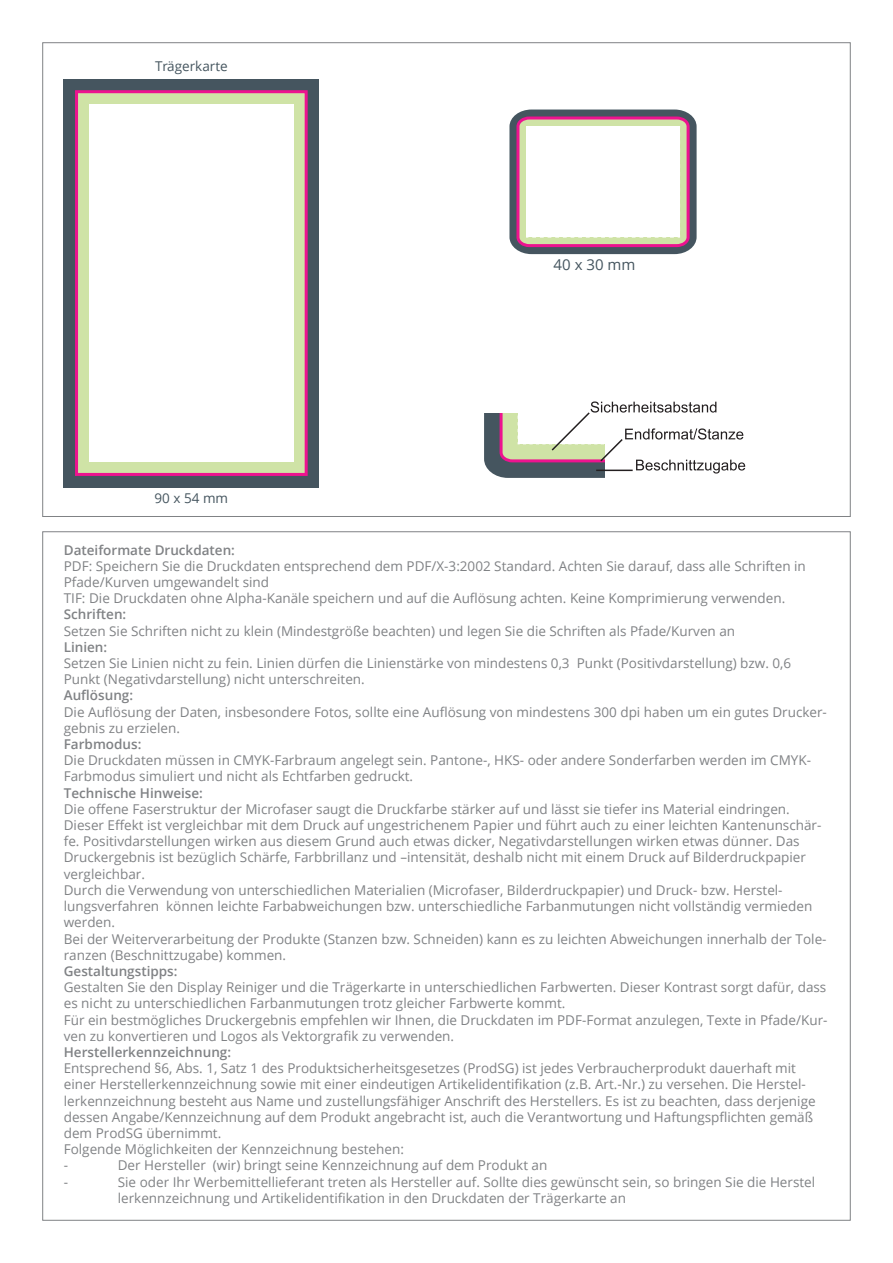
<style>
.page{position:relative;width:893px;height:1263px;background:#fff}
.page>*{position:absolute;margin:0;border:0;box-sizing:border-box;transform-origin:0 0}
.t1{font:15px "Open Sans";color:#45555f}
.t2{font:13.5px/16.2px "Open Sans";color:#808285}
.t3{font:600 13.5px "Open Sans";color:#808285}
.t4{font:13.5px "Open Sans";color:#45555f}
</style>
<div class="page">
<svg style="left:484px;top:401px;width:261px;height:77px"></svg>
<div style="left:64px;top:79px;width:255px;height:408px;background:#45555f"></div>
<div style="left:75px;top:90px;width:233px;height:386px;background:#cfe3a6;border:3px solid #ed138f"></div>
<div style="left:89px;top:104px;width:204px;height:358px;background:#fff"></div>
<svg style="left:509px;top:110px;width:188px;height:144px"></svg>
<p class="t4" style="left:155px;top:57px;width:74px">Trägerkarte</p>
<p class="t4" style="left:155px;top:489px;width:75px">90 x 54 mm</p>
<p class="t1" style="left:554px;top:255px;width:83px">40 x 30 mm</p>
<p class="t3" style="left:64px;top:540px;width:173px">Dateiformate Druckdaten:</p>
<p class="t2" style="left:64px;top:557px;width:743px">PDF: Speichern Sie die Druckdaten entsprechend dem PDF/X-3:2002 Standard. Achten Sie darauf, dass alle Schriften in<br>Pfade/Kurven umgewandelt sind<br>TIF: Die Druckdaten ohne Alpha-Kanäle speichern und auf die Auflösung achten. Keine Komprimierung verwenden.</p>
<p class="t3" style="left:64px;top:605px;width:64px">Schriften:</p>
<p class="t2" style="left:64px;top:622px;width:673px">Setzen Sie Schriften nicht zu klein (Mindestgröße beachten) und legen Sie die Schriften als Pfade/Kurven an</p>
<p class="t3" style="left:64px;top:638px;width:45px">Linien:</p>
<p class="t2" style="left:64px;top:655px;width:729px">Setzen Sie Linien nicht zu fein. Linien dürfen die Linienstärke von mindestens 0,3 Punkt (Positivdarstellung) bzw. 0,6<br>Punkt (Negativdarstellung) nicht unterschreiten.</p>
<p class="t3" style="left:64px;top:686px;width:71px">Auflösung:</p>
<p class="t2" style="left:64px;top:703px;width:765px">Die Auflösung der Daten, insbesondere Fotos, sollte eine Auflösung von mindestens 300 dpi haben um ein gutes Drucker&shy;gebnis zu erzielen.</p>
<p class="t3" style="left:64px;top:735px;width:79px">Farbmodus:</p>
<p class="t2" style="left:64px;top:752px;width:749px">Die Druckdaten müssen in CMYK-Farbraum angelegt sein. Pantone-, HKS- oder andere Sonderfarben werden im CMYK-<br>Farbmodus simuliert und nicht als Echtfarben gedruckt.</p>
<p class="t3" style="left:64px;top:783px;width:141px">Technische Hinweise:</p>
<p class="t2" style="left:64px;top:800px;width:764px">Die offene Faserstruktur der Microfaser saugt die Druckfarbe stärker auf und lässt sie tiefer ins Material eindringen.<br>Dieser Effekt ist vergleichbar mit dem Druck auf ungestrichenem Papier und führt auch zu einer leichten Kantenunschär&shy;fe. Positivdarstellungen wirken aus diesem Grund auch etwas dicker, Negativdarstellungen wirken etwas dünner. Das Druckergebnis ist bezüglich Schärfe, Farbbrillanz und –intensität, deshalb nicht mit einem Druck auf Bilderdruckpapier vergleichbar.<br>Durch die Verwendung von unterschiedlichen Materialien (Microfaser, Bilderdruckpapier) und Druck- bzw. Herstel&shy;lungsverfahren können leichte Farbabweichungen bzw. unterschiedliche Farbanmutungen nicht vollständig vermieden werden.<br>Bei der Weiterverarbeitung der Produkte (Stanzen bzw. Schneiden) kann es zu leichten Abweichungen innerhalb der Tole&shy;ranzen (Beschnittzugabe) kommen.</p>
<p class="t3" style="left:64px;top:962px;width:115px">Gestaltungstipps:</p>
<p class="t2" style="left:64px;top:979px;width:765px">Gestalten Sie den Display Reiniger und die Trägerkarte in unterschiedlichen Farbwerten. Dieser Kontrast sorgt dafür, dass es nicht zu unterschiedlichen Farbanmutungen trotz gleicher Farbwerte kommt.<br>Für ein bestmögliches Druckergebnis empfehlen wir Ihnen, die Druckdaten im PDF-Format anzulegen, Texte in Pfade/Kur&shy;ven zu konvertieren und Logos als Vektorgrafik zu verwenden.</p>
<p class="t3" style="left:64px;top:1043px;width:169px">Herstellerkennzeichnung:</p>
<p class="t2" style="left:64px;top:1060px;width:753px">Entsprechend §6, Abs. 1, Satz 1 des Produktsicherheitsgesetzes (ProdSG) ist jedes Verbraucherprodukt dauerhaft mit einer Herstellerkennzeichnung sowie mit einer eindeutigen Artikelidentifikation (z.B. Art.-Nr.) zu versehen. Die Herstel&shy;lerkennzeichnung besteht aus Name und zustellungsfähiger Anschrift des Herstellers. Es ist zu beachten, dass derjenige dessen Angabe/Kennzeichnung auf dem Produkt angebracht ist, auch die Verantwortung und Haftungspflichten gemäß dem ProdSG übernimmt.<br>Folgende Möglichkeiten der Kennzeichnung bestehen:<br>-</p>
<p class="t2" style="left:118px;top:1157px;width:431px">Der Hersteller (wir) bringt seine Kennzeichnung auf dem Produkt an</p>
<p class="t2" style="left:64px;top:1173px;width:6px">-</p>
<p class="t2" style="left:118px;top:1173px;width:699px">Sie oder Ihr Werbemittellieferant treten als Hersteller auf. Sollte dies gewünscht sein, so bringen Sie die Herstel lerkennzeichnung und Artikelidentifikation in den Druckdaten der Trägerkarte an</p>
</div>
